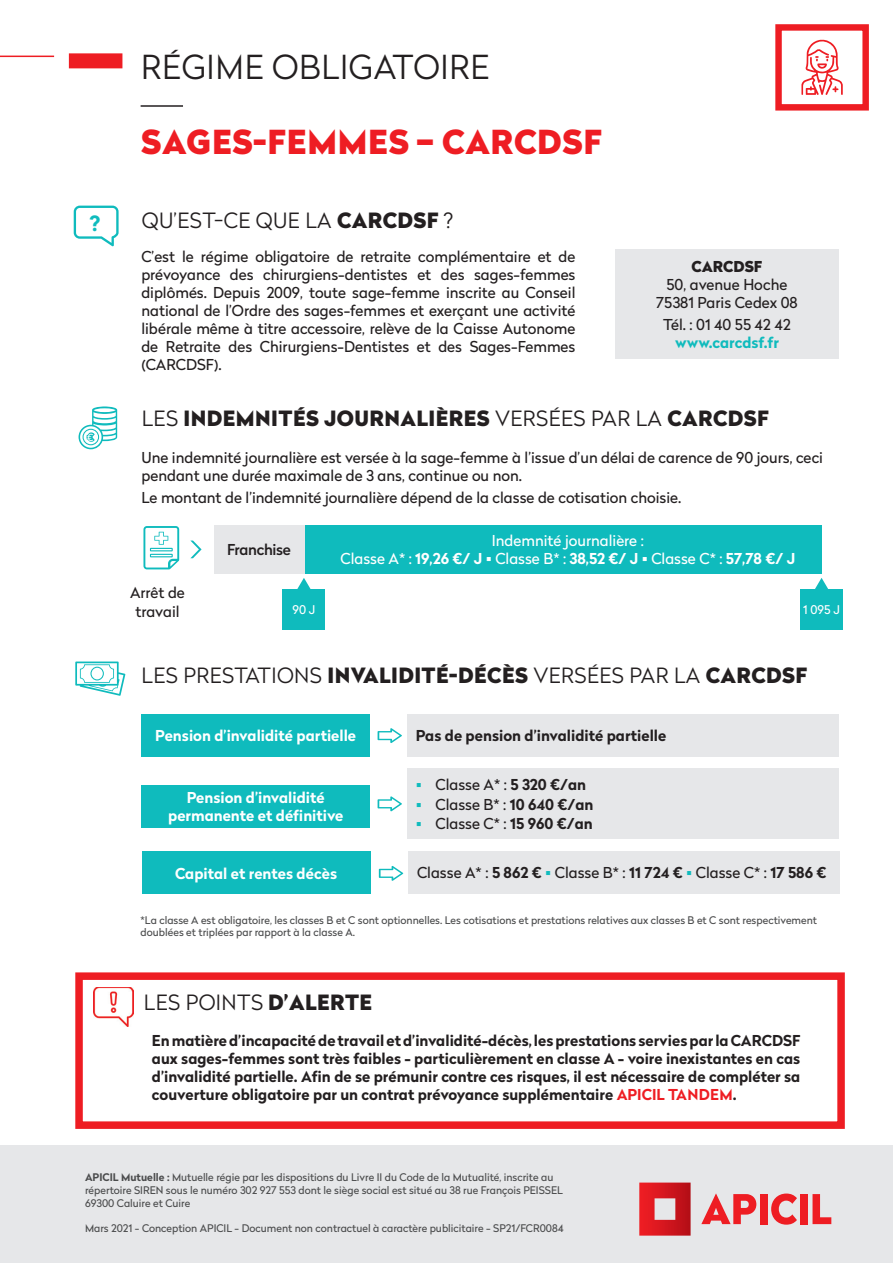
<style>
.page{position:relative;width:893px;height:1263px;background:#fff}
.page>*{position:absolute;margin:0;border:0;box-sizing:border-box;transform-origin:0 0}
.t1{font:900 33px "Radikal";letter-spacing:.02em;color:#ee1d23}
.t2{font:300 33px "Radikal";letter-spacing:.02em;color:#231f20}
.t3{font:300 21px "Radikal";letter-spacing:.02em;color:#231f20}
.t4{font:900 21px "Radikal";letter-spacing:.02em;color:#231f20}
.t5{font:700 21px "Radikal";color:#0fbbbd}
.t6{font:15px/18px "Radikal";color:#231f20;text-align:center}
.t7{font:700 15px/18px "Radikal";color:#231f20;text-align:justify}
.t8{font:700 15px/18px "Radikal";color:#fff;text-align:center}
.t9{font:15px/18px "Radikal";color:#fff;text-align:center}
.t10{font:700 15px "Radikal";color:#0fbbbd}
.t11{font:500 15px "Radikal";letter-spacing:-.02em;color:#231f20}
.t12{font:900 15px "Radikal";color:#231f20}
.t13{font:12px "Radikal";color:#fff}
.t14{font:10.5px/12.6px "Radikal";color:#4b4c4d}
.t15{font:9.75px "Radikal";color:#fff}
.s1{font-weight:900}
.s2{font-weight:300}
.s3{font-weight:700}
.s4{color:#0fbbbd}
.s5{color:#ee1d23}
</style>
<div class="page">
<div style="left:775px;top:24px;width:94px;height:87px;border:6px solid #ee1d23"></div>
<div style="left:69px;top:53px;width:53px;height:15px;background:#ee1d23"></div>
<hr style="left:0;top:56px;width:54px;height:1px;background:#ee1d23">
<hr style="left:141px;top:105px;width:42px;height:2px;background:#231f20">
<svg style="left:801px;top:40px;width:42px;height:55px"></svg>
<div style="left:75px;top:972px;width:770px;height:157px;border:8px solid #ee1d23"></div>
<img style="left:94px;top:987px;width:39px;height:40px">
<svg style="left:74px;top:206px;width:45px;height:40px"></svg>
<svg style="left:190px;top:540px;width:11px;height:18px"></svg>
<div style="left:214px;top:525px;width:91px;height:48px;background:#e6e7e9"></div>
<div style="left:305px;top:526px;width:517px;height:48px;background:#0fbbbd"></div>
<svg style="left:297px;top:578px;width:14px;height:11px"></svg>
<div style="left:283px;top:589px;width:42px;height:41px;background:#0fbbbd"></div>
<svg style="left:815px;top:578px;width:13px;height:11px"></svg>
<div style="left:800px;top:589px;width:43px;height:41px;background:#0fbbbd"></div>
<svg style="left:143px;top:526px;width:36px;height:43px"></svg>
<svg style="left:79px;top:406px;width:38px;height:43px"></svg>
<svg style="left:75px;top:661px;width:50px;height:35px"></svg>
<svg style="left:378px;top:728px;width:24px;height:15px"></svg>
<svg style="left:378px;top:796px;width:24px;height:15px"></svg>
<div style="left:141px;top:785px;width:229px;height:42px;background:#0fbbbd"></div>
<div style="left:141px;top:714px;width:229px;height:43px;background:#0fbbbd"></div>
<div style="left:407px;top:714px;width:432px;height:43px;background:#e6e7e9"></div>
<div style="left:407px;top:769px;width:432px;height:70px;background:#e6e7e9"></div>
<div style="left:142px;top:852px;width:228px;height:42px;background:#0fbbbd"></div>
<svg style="left:379px;top:866px;width:24px;height:15px"></svg>
<div style="left:409px;top:851px;width:431px;height:42px;background:#e6e7e9"></div>
<div style="left:615px;top:249px;width:224px;height:109px;background:#e6e7e9"></div>
<div style="left:0;top:1146px;width:893px;height:117px;background:#e6e7e9"></div>
<svg style="left:639px;top:1182px;width:52px;height:53px;background:#d63d43"></svg>
<svg style="left:701px;top:1193px;width:55px;height:31px"></svg>
<div style="left:760px;top:1194px;width:7px;height:30px;background:#ee1d23"></div>
<svg style="left:771px;top:1193px;width:26px;height:32px"></svg>
<div style="left:800px;top:1194px;width:7px;height:30px;background:#ee1d23"></div>
<svg style="left:812px;top:1194px;width:19px;height:30px"></svg>
<h1 class="t2" style="left:141px;top:44px;width:349px">RÉGIME OBLIGATOIRE</h1>
<h1 class="t1" style="left:141px;top:118px;width:462px">SAGES-FEMMES – CARCDSF</h1>
<h2 class="t5" style="left:90px;top:208px;width:13px">?</h2>
<h2 class="t3" style="left:142px;top:206px;width:313px">QU’EST-CE QUE LA <span class="s1">CARCDSF</span> ?</h2>
<p class="t6" style="left:141px;top:247px;width:436px;text-align:justify">C’est le régime obligatoire de retraite complémentaire et de prévoyance des chirurgiens-dentistes et des sages-femmes diplômés. Depuis 2009, toute sage-femme inscrite au Conseil national de l’Ordre des sages-femmes et exerçant une activité libérale même à titre accessoire, relève de la Caisse Autonome de Retraite des Chirurgiens-Dentistes et des Sages-Femmes (CARCDSF).</p>
<p class="t12" style="left:692px;top:256px;width:72px">CARCDSF</p>
<p class="t6" style="left:656px;top:275px;width:143px">50, avenue Hoche<br>75381 Paris Cedex 08</p>
<p class="t6" style="left:663px;top:315px;width:129px">Tél. : 01 40 55 42 42</p>
<p class="t10" style="left:675px;top:331px;width:105px">www.carcdsf.fr</p>
<p class="t15" style="left:87px;top:430px;width:8px">€</p>
<h2 class="t4" style="left:142px;top:403px;width:629px"><span class="s2">LES</span> INDEMNITÉS JOURNALIÈRES <span class="s2">VERSÉES PAR LA</span> CARCDSF</h2>
<p class="t6" style="left:141px;top:448px;width:683px;text-align:left">Une indemnité journalière est versée à la sage-femme à l’issue d’un délai de carence de 90 jours, ceci pendant une durée maximale de 3 ans, continue ou non.</p>
<p class="t6" style="left:141px;top:488px;width:541px">Le montant de l’indemnité journalière dépend de la classe de cotisation choisie.</p>
<p class="t6" style="left:130px;top:584px;width:56px">Arrêt de travail</p>
<p class="t11" style="left:227px;top:539px;width:65px">Franchise</p>
<p class="t9" style="left:341px;top:531px;width:456px">Indemnité journalière :<br>Classe A* : <span class="s3">19,26 €/ J</span> ▪ Classe B* : <span class="s3">38,52 €/ J</span> ▪ Classe C* : <span class="s3">57,78 €/ J</span></p>
<p class="t13" style="left:292px;top:601px;width:24px">90 J</p>
<p class="t13" style="left:803px;top:601px;width:38px">1 095 J</p>
<h2 class="t3" style="left:142px;top:660px;width:667px">LES PRESTATIONS <span class="s1">INVALIDITÉ-DÉCÈS</span> VERSÉES PAR LA <span class="s1">CARCDSF</span></h2>
<p class="t8" style="left:155px;top:726px;width:202px">Pension d’invalidité partielle</p>
<p class="t7" style="left:416px;top:726px;width:252px">Pas de pension d’invalidité partielle</p>
<p class="t6" style="left:416px;top:775px;width:172px"><span class="s4">▪</span> Classe A* : <span class="s3">5 320 €/an</span></p>
<p class="t6" style="left:416px;top:795px;width:179px"><span class="s4">▪</span> Classe B* : <span class="s3">10 640 €/an</span></p>
<p class="t6" style="left:416px;top:814px;width:178px"><span class="s4">▪</span> Classe C* : <span class="s3">15 960 €/an</span></p>
<p class="t8" style="left:175px;top:864px;width:164px">Capital et rentes décès</p>
<p class="t6" style="left:417px;top:863px;width:411px">Classe A* : <span class="s3">5 862 €</span> <span class="s4">▪</span> Classe B* : <span class="s3">11 724 €</span> <span class="s4">▪</span> Classe C* : <span class="s3">17 586 €</span></p>
<p class="t14" style="left:141px;top:913px;width:678px">*La classe A est obligatoire, les classes B et C sont optionnelles. Les cotisations et prestations relatives aux classes B et C sont respectivement doublées et triplées par rapport à la classe A.</p>
<p class="t8" style="left:168px;top:788px;width:177px">Pension d’invalidité permanente et définitive</p>
<h2 class="t3" style="left:144px;top:988px;width:230px">LES POINTS <span class="s1">D’ALERTE</span></h2>
<p class="t7" style="left:152px;top:1031px;width:650px">En matière d’incapacité de travail et d’invalidité-décès, les prestations servies par la CARCDSF aux sages-femmes sont très faibles - particulièrement en classe A - voire inexistantes en cas d’invalidité partielle. Afin de se prémunir contre ces risques, il est nécessaire de compléter sa couverture obligatoire par un contrat prévoyance supplémentaire <span class="s5">APICIL TANDEM</span>.</p>
<p class="t14" style="left:85px;top:1171px;width:479px"><span class="s3">APICIL Mutuelle :</span> Mutuelle régie par les dispositions du Livre II du Code de la Mutualité, inscrite au répertoire SIREN sous le numéro 302 927 553 dont le siège social est situé au 38 rue François PEISSEL<br>69300 Caluire et Cuire</p>
<p class="t14" style="left:85px;top:1221px;width:480px">Mars 2021 - Conception APICIL - Document non contractuel à caractère publicitaire - SP21/FCR0084</p>
</div>
